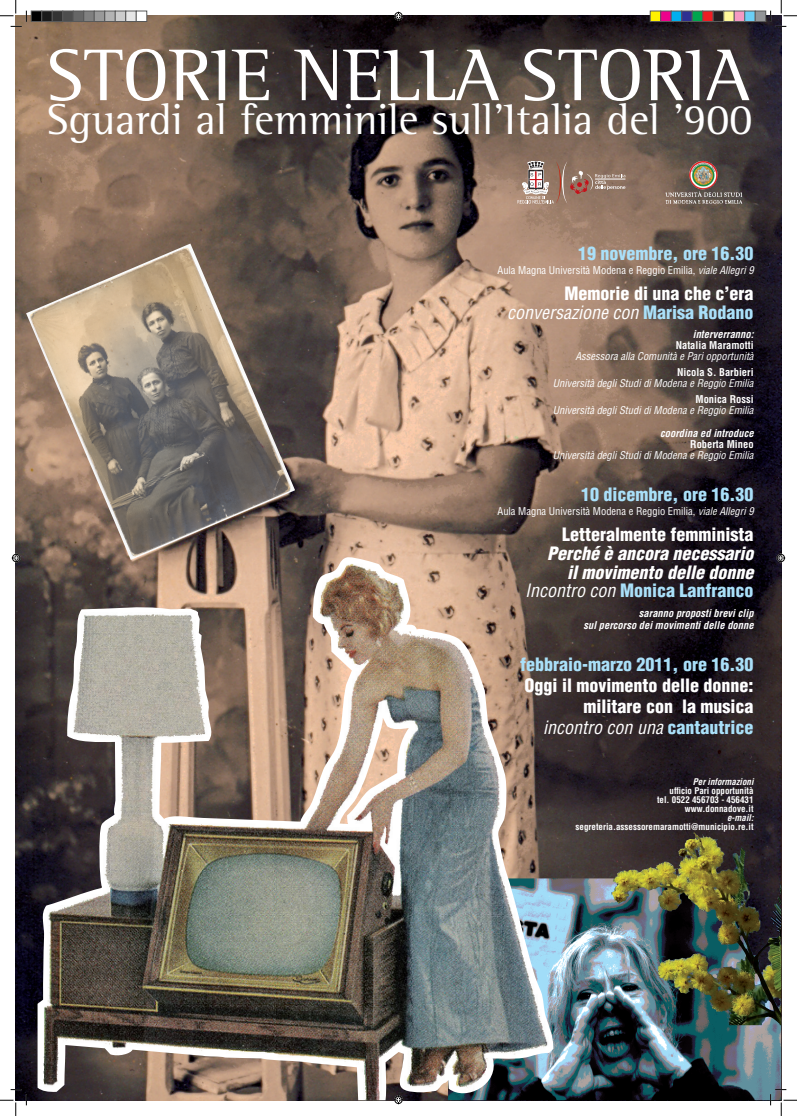
<style>
.page{position:relative;width:797px;height:1116px;background:#fff}
.page>*{position:absolute;margin:0;border:0;box-sizing:border-box;transform-origin:0 0}
.t1{font:75px "Agfa Rotis Semi Serif";color:#fff}
.t2{font:44.25px "Agfa Rotis Semi Serif";color:#fff}
.t3{font:900 condensed 18px/21px "Helvetica LT Std";color:#fff;text-align:right}
.t4{font:italic 900 condensed 18px/18.8px "Helvetica LT Std";color:#fff;text-align:right}
.t5{font:900 condensed 18px "Helvetica LT Std";color:#aae0f9}
.t6{font:italic condensed 10.5px "Helvetica LT Std";color:#fff}
.t7{font:condensed 10.5px "Helvetica LT Std";color:#fff}
.t8{font:italic 700 condensed 10.5px/12px "Helvetica LT Std";color:#fff;text-align:right}
.t9{font:700 condensed 10.5px "Helvetica LT Std";color:#fff}
.t10{font:700 condensed 9px/9px "Helvetica LT Std";color:#fff;text-align:right}
.t11{font:italic 700 condensed 9px "Helvetica LT Std";color:#fff}
.s1{font-style:italic}
.s2{font-weight:400;font-style:italic}
.s3{color:#aae0f9}
.s4{font-weight:400}
.s5{font-style:normal;color:#aae0f9}
</style>
<div class="page">
<img style="left:16px;top:16px;width:765px;height:1084px">
<svg style="left:517px;top:161px;width:108px;height:43px;background:#a08476"></svg>
<img style="left:553px;top:878px;width:228px;height:222px">
<img style="left:611px;top:832px;width:112px;height:108px">
<img style="left:38px;top:557px;width:515px;height:543px">
<img style="left:26px;top:243px;width:269px;height:317px">
<img style="left:681px;top:161px;width:60px;height:37px">
<svg style="left:0;top:0;width:27px;height:27px"></svg>
<svg style="left:0;top:1089px;width:27px;height:27px"></svg>
<svg style="left:770px;top:0;width:27px;height:27px"></svg>
<svg style="left:770px;top:1089px;width:27px;height:27px"></svg>
<svg style="left:394px;top:12px;width:9px;height:9px"></svg>
<svg style="left:394px;top:1095px;width:9px;height:9px"></svg>
<svg style="left:12px;top:553px;width:9px;height:9px"></svg>
<svg style="left:776px;top:553px;width:9px;height:9px"></svg>
<div style="left:31px;top:11px;width:11px;height:11px;background:#000"></div>
<div style="left:31px;top:11px;width:11px;height:11px;border:1px solid #595959"></div>
<div style="left:42px;top:11px;width:10px;height:11px;background:#1a1a1a"></div>
<div style="left:41px;top:11px;width:12px;height:11px;border:1px solid #595959"></div>
<div style="left:52px;top:11px;width:11px;height:11px;background:#333"></div>
<div style="left:52px;top:11px;width:11px;height:11px;border:1px solid #595959"></div>
<div style="left:63px;top:11px;width:10px;height:11px;background:#4d4d4d"></div>
<div style="left:62px;top:11px;width:12px;height:11px;border:1px solid #595959"></div>
<div style="left:73px;top:11px;width:11px;height:11px;background:#666"></div>
<div style="left:73px;top:11px;width:11px;height:11px;border:1px solid #595959"></div>
<div style="left:84px;top:11px;width:10px;height:11px;background:#808080"></div>
<div style="left:83px;top:11px;width:12px;height:11px;border:1px solid #595959"></div>
<div style="left:94px;top:11px;width:11px;height:11px;background:#999"></div>
<div style="left:94px;top:11px;width:11px;height:11px;border:1px solid #595959"></div>
<div style="left:105px;top:11px;width:10px;height:11px;background:#b3b3b3"></div>
<div style="left:104px;top:11px;width:12px;height:11px;border:1px solid #595959"></div>
<div style="left:115px;top:11px;width:11px;height:11px;background:#ccc"></div>
<div style="left:115px;top:11px;width:11px;height:11px;border:1px solid #595959"></div>
<div style="left:126px;top:11px;width:10px;height:11px;background:#e6e6e6"></div>
<div style="left:125px;top:11px;width:12px;height:11px;border:1px solid #595959"></div>
<div style="left:136px;top:11px;width:11px;height:11px;background:#fff"></div>
<div style="left:136px;top:11px;width:11px;height:11px;border:1px solid #595959"></div>
<div style="left:650px;top:11px;width:11px;height:11px;background:#fff101"></div>
<div style="left:650px;top:11px;width:11px;height:11px;border:1px solid #595959"></div>
<div style="left:661px;top:11px;width:10px;height:11px;background:#ed028c"></div>
<div style="left:660px;top:11px;width:11px;height:11px;border:1px solid #595959"></div>
<div style="left:671px;top:11px;width:11px;height:11px;background:#00aeef"></div>
<div style="left:671px;top:11px;width:11px;height:11px;border:1px solid #595959"></div>
<div style="left:682px;top:11px;width:10px;height:11px;background:#2e3092"></div>
<div style="left:681px;top:11px;width:11px;height:11px;border:1px solid #595959"></div>
<div style="left:692px;top:11px;width:11px;height:11px;background:#00a54f"></div>
<div style="left:692px;top:11px;width:11px;height:11px;border:1px solid #595959"></div>
<div style="left:703px;top:11px;width:10px;height:11px;background:#ee1d23"></div>
<div style="left:702px;top:11px;width:11px;height:11px;border:1px solid #595959"></div>
<div style="left:713px;top:11px;width:11px;height:11px;background:#231f20"></div>
<div style="left:713px;top:11px;width:11px;height:11px;border:1px solid #595959"></div>
<div style="left:724px;top:11px;width:10px;height:11px;background:#fff79a"></div>
<div style="left:723px;top:11px;width:11px;height:11px;border:1px solid #595959"></div>
<div style="left:734px;top:11px;width:11px;height:11px;background:#f499c2"></div>
<div style="left:734px;top:11px;width:11px;height:11px;border:1px solid #595959"></div>
<div style="left:745px;top:11px;width:10px;height:11px;background:#6bcff6"></div>
<div style="left:744px;top:11px;width:11px;height:11px;border:1px solid #595959"></div>
<div style="left:755px;top:11px;width:11px;height:11px;background:#939598"></div>
<div style="left:755px;top:11px;width:11px;height:11px;border:1px solid #595959"></div>
<h1 class="t1" style="left:47px;top:31px;width:704px">STORIE NELLA STORIA</h1>
<h2 class="t2" style="left:47px;top:93px;width:707px">Sguardi al femminile sull’Italia del ’900</h2>
<h3 class="t5" style="left:578px;top:242px;width:177px">19 novembre, ore 16.30</h3>
<p class="t7" style="left:497px;top:264px;width:257px">Aula Magna Università Modena e Reggio Emilia, <span class="s1">viale Allegri 9</span></p>
<h3 class="t3" style="left:507px;top:284px;width:248px;line-height:18.8px">Memorie di una che c’era <span class="s2">conversazione con</span> <span class="s3">Marisa Rodano</span></h3>
<p class="t8" style="left:693px;top:328px;width:62px">interverranno:</p>
<p class="t9" style="left:676px;top:338px;width:79px">Natalia Maramotti</p>
<p class="t6" style="left:575px;top:350px;width:180px">Assessora alla Comunità e Pari opportunità</p>
<p class="t9" style="left:677px;top:365px;width:78px">Nicola S. Barbieri</p>
<p class="t6" style="left:553px;top:377px;width:202px">Università degli Studi di Modena e Reggio Emilia</p>
<p class="t9" style="left:695px;top:392px;width:60px">Monica Rossi</p>
<p class="t6" style="left:553px;top:404px;width:202px">Università degli Studi di Modena e Reggio Emilia</p>
<p class="t8" style="left:660px;top:427px;width:95px">coordina ed introduce</p>
<p class="t9" style="left:690px;top:437px;width:65px">Roberta Mineo</p>
<p class="t6" style="left:553px;top:449px;width:202px">Università degli Studi di Modena e Reggio Emilia</p>
<h3 class="t5" style="left:581px;top:483px;width:174px">10 dicembre, ore 16.30</h3>
<p class="t7" style="left:497px;top:504px;width:257px">Aula Magna Università Modena e Reggio Emilia, <span class="s1">viale Allegri 9</span></p>
<h3 class="t3" style="left:562px;top:524px;width:193px">Letteralmente femminista</h3>
<h3 class="t4" style="left:525px;top:544px;width:230px">Perché è ancora necessario<br>il movimento delle donne<br><span class="s4">Incontro con</span> <span class="s5">Monica Lanfranco</span></h3>
<p class="t8" style="left:583px;top:607px;width:172px">saranno proposti brevi clip<br>sul percorso dei movimenti delle donne</p>
<h3 class="t5" style="left:520px;top:653px;width:235px">febbraio-marzo 2011, ore 16.30</h3>
<h3 class="t3" style="left:524px;top:674px;width:231px">Oggi il movimento delle donne: militare con la musica <span class="s2">incontro con una</span> <span class="s3">cantautrice</span></h3>
<p class="t11" style="left:693px;top:776px;width:62px">Per informazioni</p>
<p class="t10" style="left:657px;top:786px;width:98px">ufficio Pari opportunità tel. 0522 456703 - 456431 www.donnadove.it</p>
<p class="t11" style="left:727px;top:812px;width:28px">e-mail:</p>
<p class="t10" style="left:575px;top:822px;width:179px">segreteria.assessoremaramotti@municipio.re.it</p>
</div>
